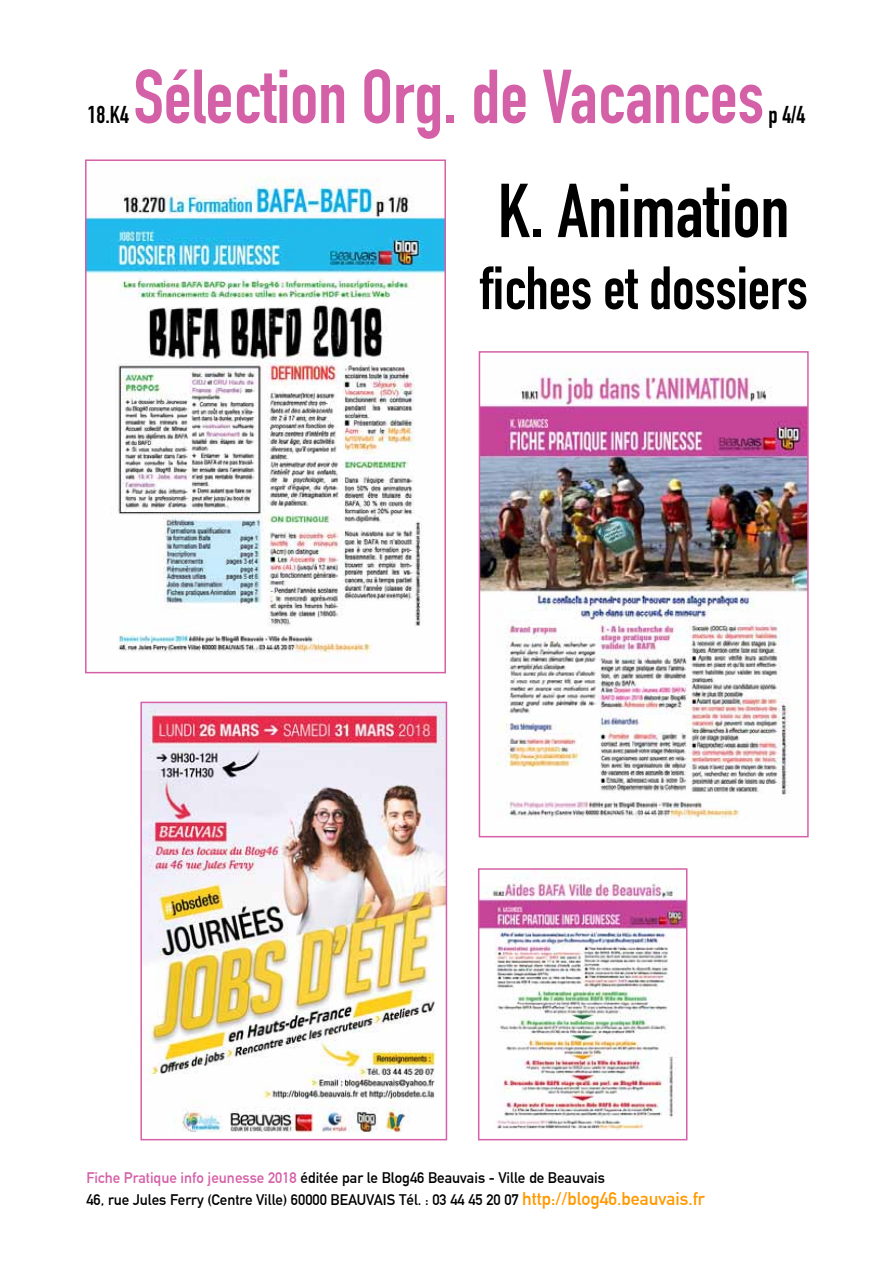
<style>
.page{position:relative;width:893px;height:1263px;background:#fff}
.page>*{position:absolute;margin:0;border:0;box-sizing:border-box;transform-origin:0 0}
.t1{font:700 75px "DIN Condensed";color:#d460a8}
.t2{font:700 75px "DIN Condensed";color:#000}
.t3{font:700 60px "DIN Condensed";color:#000}
.t4{font:700 24px "DIN Condensed";color:#000}
.t5{font:700 15px/21.6px "DIN Alternate";color:#000}
.s1{color:#d460a8}
.s2{font-size:18px;color:#f90}
</style>
<div class="page">
<img style="left:88px;top:177px;width:355px;height:484px">
<div style="left:85px;top:159px;width:361px;height:514px;border:2px solid #d460a8"></div>
<img style="left:482px;top:369px;width:324px;height:450px">
<div style="left:479px;top:351px;width:330px;height:486px;border:2px solid #d460a8"></div>
<img style="left:143px;top:705px;width:301px;height:428px">
<div style="left:140px;top:702px;width:307px;height:438px;border:2px solid #d460a8"></div>
<img style="left:481px;top:877px;width:203px;height:253px">
<div style="left:478px;top:868px;width:209px;height:272px;border:2px solid #d460a8"></div>
<h1 class="t1" style="left:133px;top:46px;width:632px">Sélection Org. de Vacances</h1>
<h3 class="t4" style="left:87px;top:98px;width:43px">18.K4</h3>
<h3 class="t4" style="left:768px;top:98px;width:38px">p 4/4</h3>
<h1 class="t2" style="left:498px;top:160px;width:293px">K. Animation</h1>
<h2 class="t3" style="left:480px;top:248px;width:330px">fiches et dossiers</h2>
<p class="t5" style="left:86px;top:1166px;width:620px"><span class="s1">Fiche Pratique info jeunesse 2018</span> éditée par le Blog46 Beauvais - Ville de Beauvais<br>46, rue Jules Ferry (Centre Ville) 60000 BEAUVAIS Tél. : 03 44 45 20 07 <span class="s2">http://blog46.beauvais.fr</span></p>
</div>
